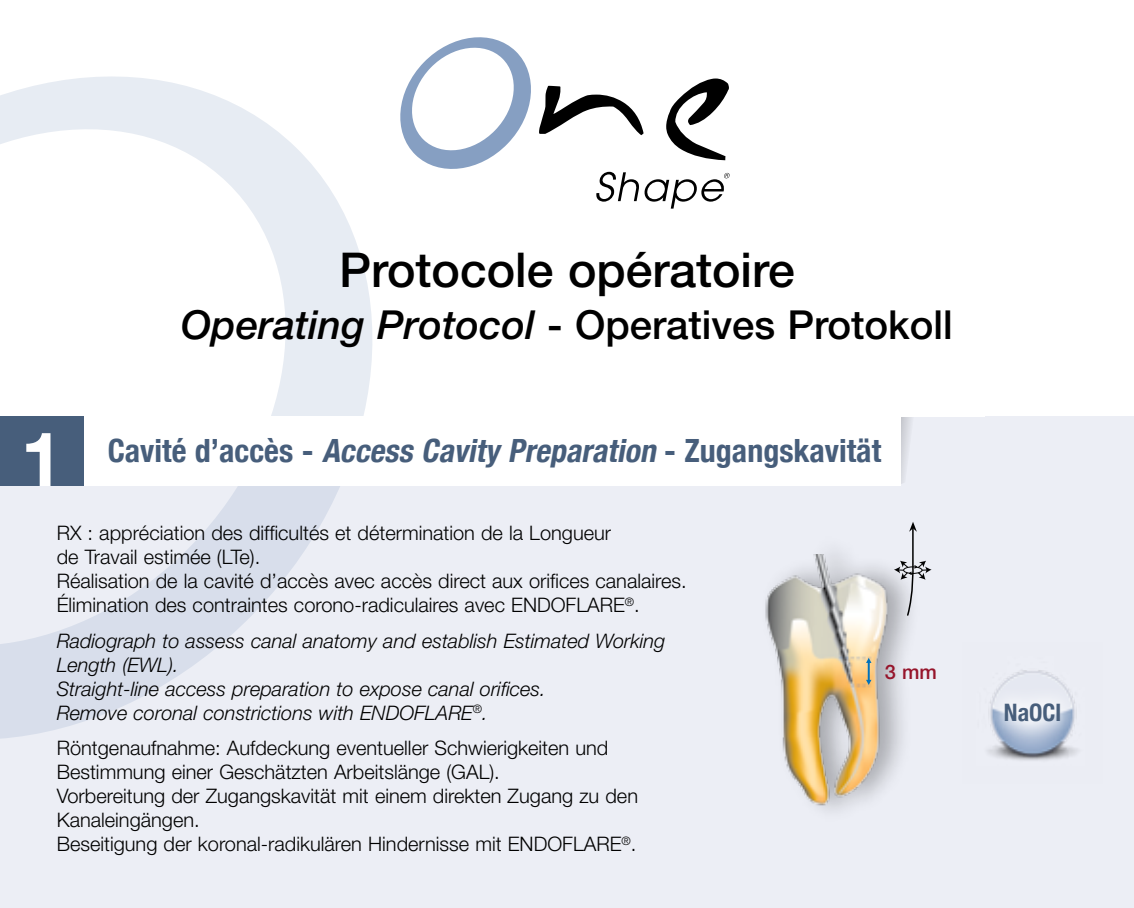
<style>
.page{position:relative;width:1134px;height:908px;background:#fff}
.page>*{position:absolute;margin:0;border:0;box-sizing:border-box;transform-origin:0 0}
.t1{font:700 76px "Helvetica Neue";color:#fff}
.t2{font:500 48px "Helvetica Neue";color:#000}
.t3{font:500 40px "Helvetica Neue";color:#000}
.t4{font:700 condensed 32px "Helvetica Neue";color:#475e7b}
.t5{font:700 condensed 24px "Helvetica Neue";color:#475e7b}
.t6{font:300 20px/24px "Helvetica Neue";color:#000}
.t7{font:italic 300 20px/24px "Helvetica Neue";color:#000}
.t8{font:500 20px "Helvetica Neue";color:#96152b}
.s1{font-style:italic}
</style>
<div class="page">
<div style="left:0;top:416px;width:1134px;height:491px;background:#eceef5"></div>
<svg style="left:900px;top:416px;width:17px;height:69px"></svg>
<svg style="left:0;top:76px;width:397px;height:663px"></svg>
<div style="left:0;top:416px;width:900px;height:69px;background:#fff"></div>
<img style="left:987px;top:670px;width:91px;height:91px">
<div style="left:984px;top:683px;width:96px;height:57px;background:#fff;opacity:.75"></div>
<div style="left:0;top:416px;width:84px;height:69px;background:#475e7b"></div>
<svg style="left:392px;top:37px;width:338px;height:171px"></svg>
<img style="left:765px;top:554px;width:137px;height:257px">
<svg style="left:894px;top:522px;width:37px;height:94px"></svg>
<svg style="left:866px;top:657px;width:5px;height:27px"></svg>
<h1 class="t1" style="left:21px;top:412px;width:44px">1</h1>
<h2 class="t2" style="left:339px;top:241px;width:457px">Protocole opératoire</h2>
<h3 class="t3" style="left:181px;top:300px;width:773px"><span class="s1">Operating Protocol</span> - Operatives Protokoll</h3>
<h3 class="t4" style="left:108px;top:423px;width:775px">Cavité d’accès - <span class="s1">AccessCavityPreparation</span> - Zugangskavität</h3>
<p class="t6" style="left:57px;top:520px;width:631px">RX : appréciation des difficultés et détermination de la Longueur<br>de Travail estimée (LTe).<br>Réalisation de la cavité d’accès avec accès direct aux orifices canalaires.<br>Élimination des contraintes corono-radiculaires avec ENDOFLARE<sup>®</sup>.</p>
<p class="t7" style="left:57px;top:628px;width:610px">Radiograph to assess canal anatomy and establish Estimated Working Length (EWL).<br>Straight-line access preparation to expose canal orifices.<br>Remove coronal constrictions with ENDOFLARE<sup>®</sup>.</p>
<p class="t6" style="left:57px;top:735px;width:583px">Röntgenaufnahme: Aufdeckung eventueller Schwierigkeiten und Bestimmung einer Geschätzten Arbeitslänge (GAL).<br>Vorbereitung der Zugangskavität mit einem direkten Zugang zu den Kanaleingängen.<br>Beseitigung der koronal-radikulären Hindernisse mit ENDOFLARE<sup>®</sup>.</p>
<p class="t8" style="left:885px;top:659px;width:54px">3 mm</p>
<p class="t5" style="left:1004px;top:692px;width:59px">NaOCl</p>
</div>
